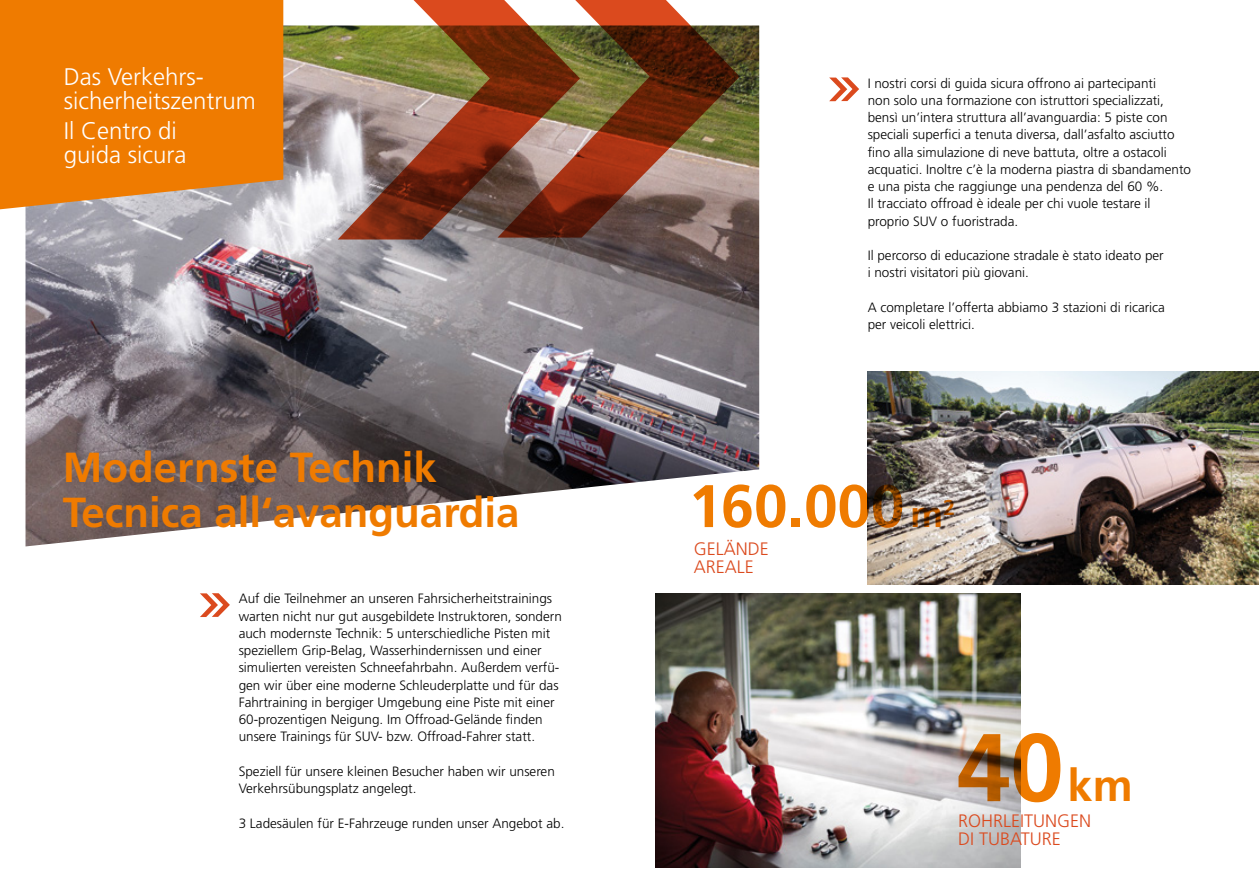
<style>
.page{position:relative;width:1259px;height:893px;background:#fff}
.page>*{position:absolute;margin:0;border:0;box-sizing:border-box;transform-origin:0 0}
.t1{font:700 96px "Frutiger LT Std";color:#ef7b00}
.t2{font:700 60px "Frutiger LT Std";color:#ef7b00}
.t3{font:700 42px/45px "Frutiger LT Std";color:#ef7b00}
.t4{font:300 24px/24px "Frutiger LT Std";color:#fff}
.t5{font:300 18px/18px "Frutiger LT Std";color:#db4a1e}
.t6{font:300 13.5px/17.2px "Frutiger LT Std";color:#000}
.s1{font-size:36.75px}
.s2{font-size:45px}
</style>
<div class="page">
<img style="left:26px;top:26px;width:733px;height:520px">
<svg style="left:338px;top:0;width:242px;height:239px;background:#997459"></svg>
<svg style="left:497px;top:0;width:243px;height:238px;background:#86583f"></svg>
<svg style="left:200px;top:593px;width:30px;height:24px"></svg>
<svg style="left:829px;top:77px;width:30px;height:24px"></svg>
<svg style="left:0;top:0;width:283px;height:209px;background:#eb7f0d"></svg>
<img style="left:655px;top:593px;width:365px;height:274px">
<img style="left:867px;top:371px;width:392px;height:214px">
<h3 class="t4" style="left:64px;top:65px;width:193px">Das Verkehrs&shy;sicherheitszentrum</h3>
<h3 class="t4" style="left:64px;top:119px;width:124px">Il Centro di guida sicura</h3>
<h3 class="t3" style="left:63px;top:445px;width:458px">Modernste Technik<br>Tecnica all‘avanguardia</h3>
<p class="t6" style="left:239px;top:590px;width:325px">Auf die Teilnehmer an unseren Fahrsicherheitstrainings warten nicht nur gut ausgebildete Instruktoren, sondern auch modernste Technik: 5 unterschiedliche Pisten mit speziellem Grip-Belag, Wasserhindernissen und einer simulierten vereisten Schneefahrbahn. Außerdem verfü&shy;gen wir über eine moderne Schleuderplatte und für das Fahrtraining in bergiger Umgebung eine Piste mit einer 60-prozentigen Neigung. Im Offroad-Gelände finden unsere Trainings für SUV- bzw. Offroad-Fahrer statt.</p>
<p class="t6" style="left:239px;top:763px;width:318px">Speziell für unsere kleinen Besucher haben wir unseren<br>Verkehrsübungsplatz angelegt.</p>
<p class="t6" style="left:239px;top:814px;width:327px">3 Ladesäulen für E-Fahrzeuge runden unser Angebot ab.</p>
<p class="t6" style="left:867px;top:74px;width:325px">I nostri corsi di guida sicura offrono ai partecipanti<br>non solo una formazione con istruttori specializzati, bensì un’intera struttura all’avanguardia: 5 piste con speciali superfici a tenuta diversa, dall’asfalto asciutto fino alla simulazione di neve battuta, oltre a ostacoli acquatici. Inoltre c’è la moderna piastra di sbandamento e una pista che raggiunge una pendenza del 60 %.<br>Il tracciato offroad è ideale per chi vuole testare il proprio SUV o fuoristrada.</p>
<p class="t6" style="left:867px;top:247px;width:298px">Il percorso di educazione stradale è stato ideato per i nostri visitatori più giovani.</p>
<p class="t6" style="left:867px;top:299px;width:299px">A completare l’offerta abbiamo 3 stazioni di ricarica per veicoli elettrici.</p>
<h2 class="t2" style="left:688px;top:471px;width:268px">160.000 <span class="s1">m</span><sup>2</sup></h2>
<h3 class="t5" style="left:694px;top:540px;width:77px">GELÄNDE<br>AREALE</h3>
<h1 class="t1" style="left:957px;top:711px;width:177px">40<span class="s2">km</span></h1>
<h3 class="t5" style="left:958px;top:812px;width:135px">ROHRLEITUNGEN<br>DI TUBATURE</h3>
</div>
